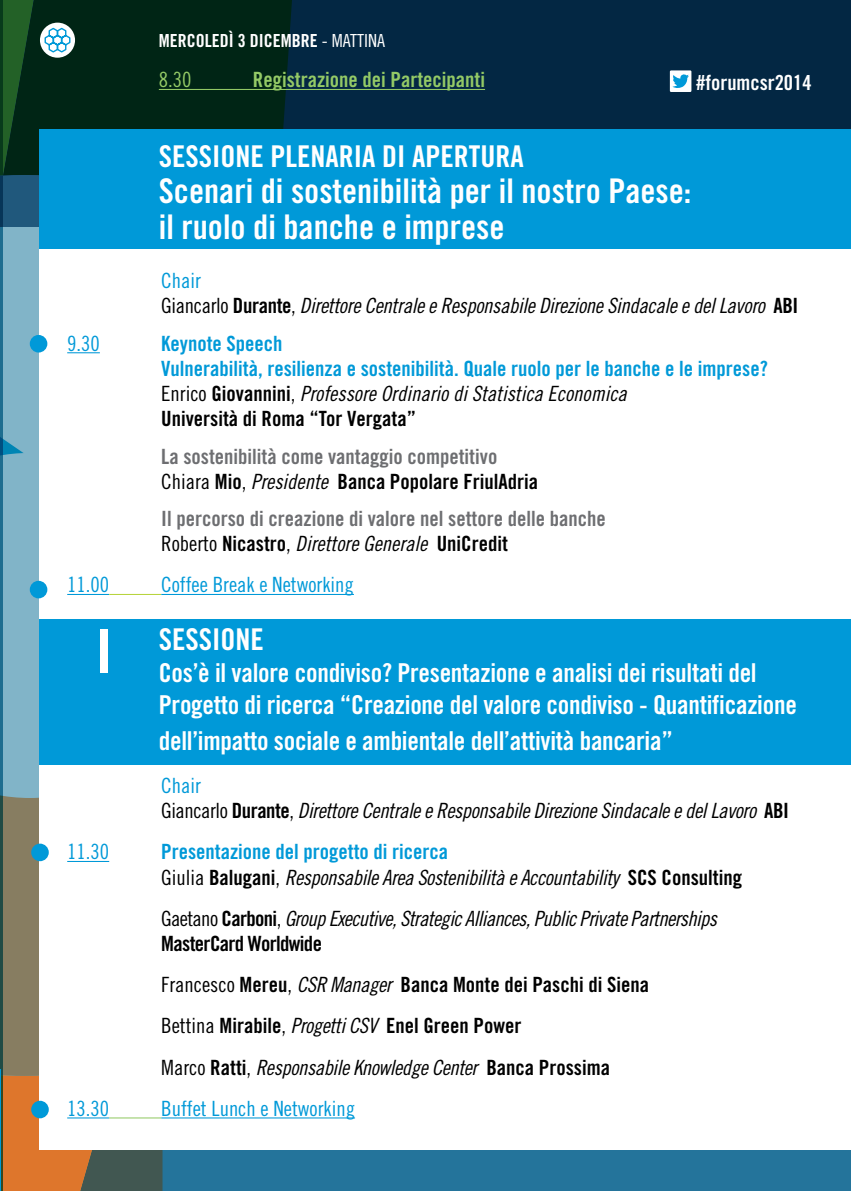
<style>
.page{position:relative;width:851px;height:1191px;background:#fff}
.page>*{position:absolute;margin:0;border:0;box-sizing:border-box;transform-origin:0 0}
.t1{font:60px "Trade Gothic Bold Cond Twenty";color:#fff}
.t2{font:34px/36px "Trade Gothic Bold Cond Twenty";color:#fff}
.t3{font:30px "Trade Gothic Bold Cond Twenty";color:#fff}
.t4{font:26px/32px "Trade Gothic Bold Cond Twenty";letter-spacing:-.01em;color:#fff}
.t5{font:21px/41.2px "Trade Gothic Cond Eighteen Obl";letter-spacing:-.02em;color:#000}
.t6{font:21px/25.2px "Trade Gothic Bold Cond Twenty";color:#6d6e71}
.t7{font:21px/41.2px "Trade Gothic Bold Cond Twenty";color:#000}
.t8{font:21px/25.2px "Trade Gothic Bold Cond Twenty";color:#0099d8}
.t9{font:21px "Trade Gothic Cond Eighteen";color:#0099d8}
.t10{font:21px "Trade Gothic Cond Eighteen Obl";color:#000}
.t11{font:21px "Trade Gothic Bold Cond Twenty";color:#94ca66}
.t12{font:21px "Trade Gothic Cond Eighteen";color:#94ca66}
.t13{font:21px "Trade Gothic Cond Eighteen";color:#000}
.t14{font:20.8px "Trade Gothic Bold Cond Twenty";color:#fff}
.t15{font:18px "Trade Gothic Bold Cond Twenty";color:#fff}
.t16{font:18px "Trade Gothic Cond Eighteen";color:#fff}
.s1{font-family:"Trade Gothic Bold Cond Twenty"}
.s2{font-family:"Trade Gothic Cond Eighteen"}
.s3{font-family:"Trade Gothic Cond Eighteen";color:#000}
.s4{color:#000}
.s5{font-family:"Trade Gothic Cond Eighteen Obl";color:#000}
.s6{font-family:"Trade Gothic Cond Eighteen Obl"}
</style>
<div class="page">
<div style="left:292px;top:1150px;width:558px;height:41px;background:#24749b"></div>
<svg style="left:3px;top:1076px;width:219px;height:115px;background:#8e7051"></svg>
<div style="left:3px;top:847px;width:37px;height:229px;background:#877d61"></div>
<svg style="left:3px;top:266px;width:37px;height:581px;background:#83a9b4"></svg>
<div style="left:3px;top:453px;width:37px;height:345px;background:#81b4c8"></div>
<svg style="left:152px;top:0;width:698px;height:129px;background:#02263a"></svg>
<hr style="left:0;top:0;width:3px;height:1191px;background:#3d9bb7">
<div style="left:40px;top:245px;width:810px;height:904px;background:#fff"></div>
<div style="left:30px;top:581px;width:17px;height:17px;background:#0099d8;border-radius:50%"></div>
<div style="left:30px;top:335px;width:17px;height:17px;background:#0099d8;border-radius:50%"></div>
<div style="left:31px;top:843px;width:18px;height:18px;background:#0099d8;border-radius:50%"></div>
<div style="left:31px;top:1100px;width:18px;height:18px;background:#0099d8;border-radius:50%"></div>
<div style="left:40px;top:129px;width:810px;height:119px;background:#0099d8"></div>
<div style="left:40px;top:619px;width:810px;height:145px;background:#0099d8"></div>
<hr style="left:159px;top:89px;width:326px;height:1px;background:#94ca66">
<hr style="left:67px;top:352px;width:33px;height:1px;background:#0099d8">
<hr style="left:67px;top:594px;width:42px;height:1px;background:#0099d8">
<hr style="left:109px;top:594px;width:52px;height:1px;background:#b7d43f">
<hr style="left:161px;top:594px;width:193px;height:1px;background:#0099d8">
<hr style="left:67px;top:861px;width:42px;height:1px;background:#0099d8">
<hr style="left:67px;top:1117px;width:42px;height:1px;background:#0099d8">
<hr style="left:109px;top:1117px;width:52px;height:1px;background:#94ca66">
<hr style="left:161px;top:1117px;width:194px;height:1px;background:#0099d8">
<svg style="left:0;top:0;width:152px;height:266px"></svg>
<hr style="left:0;top:1069px;width:1px;height:122px;background:#0099d8">
<div style="left:669px;top:70px;width:22px;height:22px;background:#fff"></div>
<svg style="left:672px;top:74px;width:16px;height:14px"></svg>
<p class="t15" style="left:159px;top:30px;width:100px">mercoLEDì 3 dice</p>
<p class="t16" style="left:281px;top:30px;width:106px"><span class="s1">mbre</span> - mattina</p>
<p class="t12" style="left:159px;top:67px;width:34px">8.30</p>
<p class="t11" style="left:253px;top:67px;width:234px">Registrazione dei Partecipanti</p>
<p class="t14" style="left:696px;top:70px;width:117px">#forumcsr2014</p>
<h3 class="t3" style="left:159px;top:138px;width:27px">Sessione</h3>
<h3 class="t3" style="left:270px;top:138px;width:29px">Plena</h3>
<h3 class="t3" style="left:339px;top:138px;width:186px">ria di Apertura</h3>
<h2 class="t2" style="left:159px;top:173px;width:534px">Scenari di sostenibilità per il nostro Paese: il ruolo di banche e imprese</h2>
<p class="t9" style="left:161px;top:268px;width:41px">Chair</p>
<p class="t5" style="left:161px;top:285px;width:638px"><span class="s2">Giancarlo</span> <span class="s1">Durante</span><span class="s2">,</span> Direttore Centrale e Responsabile Direzione Sindacale e del Lavoro <span class="s1">ABI</span></p>
<p class="t9" style="left:67px;top:331px;width:34px">9.30</p>
<p class="t8" style="left:161px;top:330px;width:608px">Keynote Speech<br>Vulnerabilità, resilienza e sostenibilità. Quale ruolo per le banche e le imprese?</p>
<p class="t10" style="left:161px;top:381px;width:467px"><span class="s2">Enrico</span> <span class="s1">Giovannini</span><span class="s2">,</span> Professore Ordinario di Statistica Economica</p>
<p class="t7" style="left:161px;top:398px;width:256px">Università di Roma “Tor Vergata”</p>
<p class="t6" style="left:161px;top:443px;width:378px">La sostenibilità come vantaggio competitivo<br><span class="s3">Chiara</span> <span class="s4">Mio</span><span class="s3">,</span> <span class="s5">Presidente</span> <span class="s4">Banca Popolare FriulAdria</span></p>
<p class="t6" style="left:161px;top:505px;width:446px">Il percorso di creazione di valore nel settore delle banche<br><span class="s3">Roberto</span> <span class="s4">Nicastro</span><span class="s3">,</span> <span class="s5">Direttore Generale</span> <span class="s4">UniCredit</span></p>
<p class="t9" style="left:67px;top:572px;width:43px">11.00</p>
<p class="t9" style="left:161px;top:572px;width:194px">Coffee Break e Networking</p>
<h1 class="t1" style="left:96px;top:615px;width:18px">I</h1>
<h3 class="t3" style="left:159px;top:621px;width:106px">SESSIONE</h3>
<p class="t4" style="left:159px;top:656px;width:639px">Cos’è il valore condiviso? Presentazione e analisi dei risultati del<br>Progetto di ricerca “Creazione del valore condiviso - Quantificazione</p>
<p class="t4" style="left:159px;top:724px;width:515px">dell’impatto sociale e ambientale dell’attività bancaria”</p>
<p class="t9" style="left:161px;top:773px;width:41px">Chair</p>
<p class="t5" style="left:161px;top:790px;width:629px"><span class="s2">Giancarlo</span> <span class="s1">Durante</span><span class="s2">,</span> Direttore Centrale e Responsabile Direzione Sindacale e del Lavoro <span class="s1">ABI</span></p>
<p class="t9" style="left:67px;top:839px;width:43px">11.30</p>
<p class="t8" style="left:161px;top:839px;width:288px">Presentazione del progetto di ricerca</p>
<p class="t5" style="left:161px;top:856px;width:582px"><span class="s2">Giulia</span> <span class="s1">Balugani</span><span class="s2">,</span> Responsabile Area Sostenibilità e Accountability <span class="s1">SCS Consulting<br></span><span class="s2">Gaetano</span> <span class="s1">Carboni</span><span class="s2">,</span> Group Executive, Strategic Alliances, Public Private Partnerships</p>
<p class="t7" style="left:161px;top:922px;width:489px">MasterCard Worldwide<br><span class="s2">Francesco</span> Mereu<span class="s2">,</span> <span class="s6">CSR Manager</span> Banca Monte dei Paschi di Siena<br><span class="s2">Bettina</span> Mirabile<span class="s2">,</span> <span class="s6">Progetti CSV</span> Enel Green Power</p>
<p class="t13" style="left:67px;top:1054px;width:54px">M</p>
<p class="t5" style="left:174px;top:1046px;width:437px"><span class="s2">arco</span> <span class="s1">Ratti</span><span class="s2">,</span> Responsabile Knowledge Center <span class="s1">Banca Prossima</span></p>
<p class="t9" style="left:67px;top:1096px;width:43px">13.30</p>
<p class="t9" style="left:161px;top:1096px;width:195px">Buffet Lunch e Networking</p>
</div>
